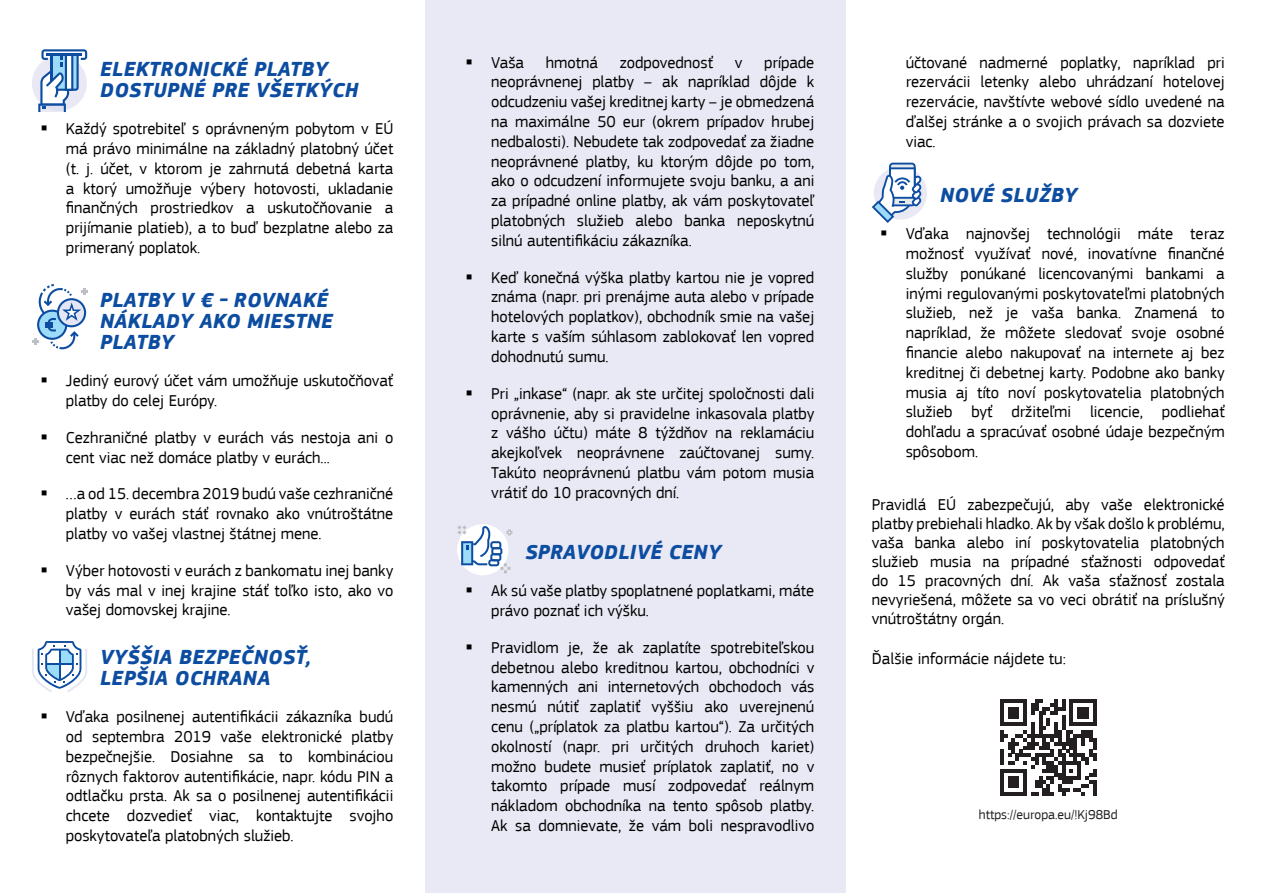
<style>
.page{position:relative;width:1263px;height:893px;background:#fff}
.page>*{position:absolute;margin:0;border:0;box-sizing:border-box;transform-origin:0 0}
.t1{font:italic 700 21px/21px "EC Square Sans Pro";letter-spacing:.02em;color:#0d4da1}
.t2{font:16.5px/19.8px "EC Square Sans Pro";color:#000;text-align:justify}
.t3{font:13.5px "EC Square Sans Pro";color:#231f20}
</style>
<div class="page">
<div style="left:32px;top:56px;width:55px;height:55px;background:#e8e9f4;border-radius:50%"></div>
<svg style="left:38px;top:49px;width:49px;height:63px"></svg>
<hr style="left:47px;top:54px;width:35px;height:2px;background:#0d4da1">
<div style="left:425px;top:0;width:421px;height:893px;background:#e8e9f4"></div>
<svg style="left:32px;top:284px;width:55px;height:65px"></svg>
<svg style="left:32px;top:641px;width:55px;height:51px"></svg>
<hr style="left:46px;top:663px;width:27px;height:2px;background:#0d4da1">
<hr style="left:59px;top:650px;width:1px;height:30px;background:#0d4da1">
<svg style="left:457px;top:524px;width:56px;height:51px"></svg>
<svg style="left:1000px;top:699px;width:96px;height:97px"></svg>
<div style="left:874px;top:166px;width:53px;height:54px;background:#e8e9f4;border-radius:50%"></div>
<svg style="left:872px;top:163px;width:50px;height:60px"></svg>
<p class="t1" style="left:100px;top:60px;width:260px">ELEKTRONICKÉ PLATBY<br>DOSTUPNÉ PRE VŠETKÝCH</p>
<p class="t2" style="left:66px;top:119px;width:329px">Každý spotrebiteľ s oprávneným pobytom v EÚ má právo minimálne na základný platobný účet (t. j. účet, v ktorom je zahrnutá debetná karta a ktorý umožňuje výbery hotovosti, ukladanie finančných prostriedkov a uskutočňovanie a prijímanie platieb), a to buď bezplatne alebo za primeraný poplatok.</p>
<p class="t1" style="left:100px;top:291px;width:234px">PLATBY V € - ROVNAKÉ<br>NÁKLADY AKO MIESTNE<br>PLATBY</p>
<p class="t2" style="left:66px;top:371px;width:329px">Jediný eurový účet vám umožňuje uskutočňovať platby do celej Európy.</p>
<p class="t2" style="left:66px;top:427px;width:329px">Cezhraničné platby v eurách vás nestoja ani o cent viac než domáce platby v eurách...</p>
<p class="t2" style="left:66px;top:484px;width:329px">…a od 15. decembra 2019 budú vaše cezhraničné platby v eurách stáť rovnako ako vnútroštátne platby vo vašej vlastnej štátnej mene.</p>
<p class="t2" style="left:66px;top:560px;width:329px">Výber hotovosti v eurách z bankomatu inej banky by vás mal v inej krajine stáť toľko isto, ako vo vašej domovskej krajine.</p>
<p class="t1" style="left:100px;top:648px;width:212px">VYŠŠIA BEZPEČNOSŤ,<br>LEPŠIA OCHRANA</p>
<p class="t2" style="left:66px;top:707px;width:329px">Vďaka posilnenej autentifikácii zákazníka budú od septembra 2019 vaše elektronické platby bezpečnejšie. Dosiahne sa to kombináciou rôznych faktorov autentifikácie, napr. kódu PIN a odtlačku prsta. Ak sa o posilnenej autentifikácii chcete dozvedieť viac, kontaktujte svojho poskytovateľa platobných služieb.</p>
<p class="t2" style="left:491px;top:52px;width:34px">Vaša</p>
<p class="t2" style="left:546px;top:52px;width:54px">hmotná</p>
<p class="t2" style="left:620px;top:52px;width:95px">zodpovednosť</p>
<p class="t2" style="left:735px;top:52px;width:9px">v</p>
<p class="t2" style="left:491px;top:52px;width:325px;text-indent:273px">prípade neoprávnenej platby – ak napríklad dôjde k odcudzeniu vašej kreditnej karty – je obmedzená na maximálne 50 eur (okrem prípadov hrubej nedbalosti). Nebudete tak zodpovedať za žiadne neoprávnené platby, ku ktorým dôjde po tom, ako o odcudzení informujete svoju banku, a ani za prípadné online platby, ak vám poskytovateľ platobných služieb alebo banka neposkytnú silnú autentifikáciu zákazníka.</p>
<p class="t2" style="left:491px;top:267px;width:325px">Keď konečná výška platby kartou nie je vopred známa (napr. pri prenájme auta alebo v prípade hotelových poplatkov), obchodník smie na vašej karte s vaším súhlasom zablokovať len vopred dohodnutú sumu.</p>
<p class="t2" style="left:491px;top:383px;width:325px">Pri „inkase“ (napr. ak ste určitej spoločnosti dali oprávnenie, aby si pravidelne inkasovala platby z vášho účtu) máte 8 týždňov na reklamáciu akejkoľvek neoprávnene zaúčtovanej sumy.<br>Takúto neoprávnenú platbu vám potom musia vrátiť do 10 pracovných dní.</p>
<p class="t1" style="left:525px;top:543px;width:197px">SPRAVODLIVÉ CENY</p>
<p class="t2" style="left:491px;top:581px;width:325px">Ak sú vaše platby spoplatnené poplatkami, máte právo poznať ich výšku.</p>
<p class="t2" style="left:491px;top:637px;width:325px">Pravidlom je, že ak zaplatíte spotrebiteľskou debetnou alebo kreditnou kartou, obchodníci v kamenných ani internetových obchodoch vás nesmú nútiť zaplatiť vyššiu ako uverejnenú cenu („príplatok za platbu kartou“). Za určitých okolností (napr. pri určitých druhoch kariet) možno budete musieť príplatok zaplatiť, no v takomto prípade musí zodpovedať reálnym nákladom obchodníka na tento spôsob platby.<br>Ak sa domnievate, že vám boli nespravodlivo</p>
<p class="t2" style="left:906px;top:52px;width:320px">účtované nadmerné poplatky, napríklad pri rezervácii letenky alebo uhrádzaní hotelovej rezervácie, navštívte webové sídlo uvedené na ďalšej stránke a o svojich právach sa dozviete viac.</p>
<p class="t1" style="left:940px;top:186px;width:139px">NOVÉ SLUŽBY</p>
<p class="t2" style="left:906px;top:224px;width:320px">Vďaka najnovšej technológii máte teraz možnosť využívať nové, inovatívne finančné služby ponúkané licencovanými bankami a inými regulovanými poskytovateľmi platobných služieb, než je vaša banka. Znamená to napríklad, že môžete sledovať svoje osobné financie alebo nakupovať na internete aj bez kreditnej či debetnej karty. Podobne ako banky musia aj títo noví poskytovatelia platobných služieb byť držiteľmi licencie, podliehať dohľadu a spracúvať osobné údaje bezpečným spôsobom.</p>
<p class="t2" style="left:872px;top:495px;width:354px;line-height:19px">Pravidlá EÚ zabezpečujú, aby vaše elektronické platby prebiehali hladko. Ak by však došlo k problému, vaša banka alebo iní poskytovatelia platobných služieb musia na prípadné sťažnosti odpovedať do 15 pracovných dní. Ak vaša sťažnosť zostala nevyriešená, môžete sa vo veci obrátiť na príslušný vnútroštátny orgán.</p>
<p class="t2" style="left:872px;top:649px;width:196px">Ďalšie informácie nájdete tu:</p>
<p class="t3" style="left:979px;top:806px;width:140px">https://europa.eu/!Kj98Bd</p>
</div>
